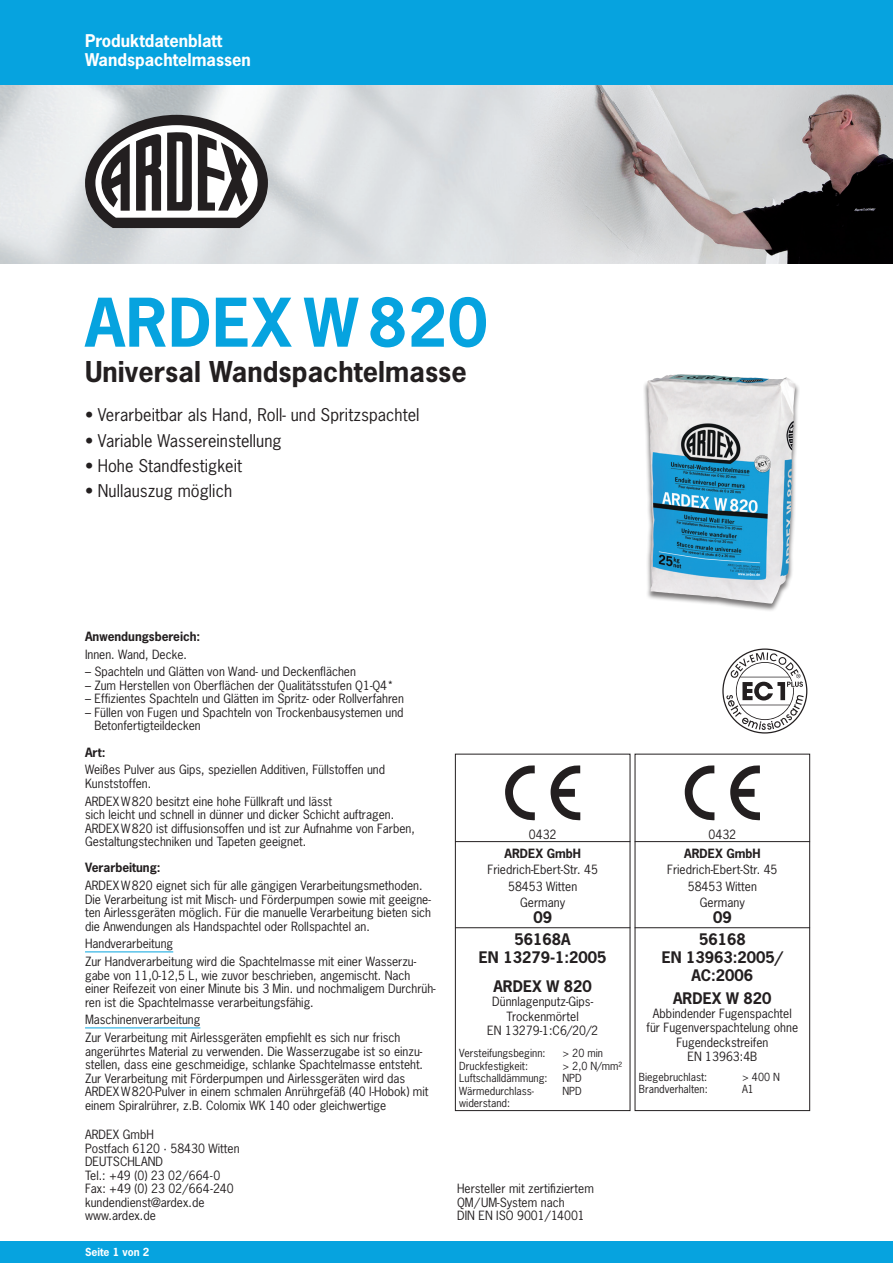
<style>
.page{position:relative;width:893px;height:1263px;background:#fff}
.page>*{position:absolute;margin:0;border:0;box-sizing:border-box;transform-origin:0 0}
.t1{font:700 63px "News Gothic Std";letter-spacing:.015em;color:#06a3df}
.t2{font:700 27px "News Gothic Std";letter-spacing:.005em;color:#231f20}
.t3{font:16.5px "News Gothic Std";letter-spacing:.005em;color:#231f20}
.t4{font:700 16.5px/19.5px "News Gothic Std";color:#fff}
.t5{font:700 15px/22.2px "News Gothic Std";color:#231f20;text-align:center}
.t6{font:12px/13.5px "News Gothic Std";color:#231f20}
.t7{font:700 12px "News Gothic Std";color:#231f20}
.t8{font:10.5px/12.6px "News Gothic Std";color:#231f20}
.t9{font:700 10.5px "News Gothic Std";color:#fff}
</style>
<div class="page">
<div style="left:0;top:0;width:893px;height:85px;background:#06a3df"></div>
<div style="left:0;top:1242px;width:893px;height:21px;background:#06a3df"></div>
<img style="left:0;top:85px;width:893px;height:179px">
<div style="left:643px;top:374px;width:157px;height:238px;background:#231f20;opacity:.6"></div>
<img style="left:647px;top:374px;width:141px;height:230px">
<hr style="left:85px;top:951px;width:88px;height:1px;background:#06a3df">
<hr style="left:85px;top:1027px;width:115px;height:1px;background:#06a3df">
<svg style="left:85px;top:115px;width:183px;height:113px"></svg>
<svg style="left:722px;top:648px;width:85px;height:85px"></svg>
<div style="left:455px;top:754px;width:175px;height:357px;border:1px solid #231f20"></div>
<svg style="left:505px;top:765px;width:30px;height:56px"></svg>
<svg style="left:551px;top:765px;width:29px;height:56px"></svg>
<hr style="left:455px;top:927px;width:175px;height:1px;background:#231f20">
<hr style="left:455px;top:841px;width:175px;height:1px;background:#231f20">
<div style="left:635px;top:754px;width:175px;height:357px;border:1px solid #231f20"></div>
<svg style="left:685px;top:765px;width:29px;height:56px"></svg>
<svg style="left:730px;top:765px;width:30px;height:56px"></svg>
<hr style="left:635px;top:927px;width:175px;height:1px;background:#231f20">
<hr style="left:635px;top:841px;width:175px;height:1px;background:#231f20">
<h3 class="t4" style="left:85px;top:31px;width:167px">Produktdatenblatt<br>Wandspachtelmassen</h3>
<h1 class="t1" style="left:85px;top:281px;width:404px">ARDEX W 820</h1>
<h2 class="t2" style="left:85px;top:354px;width:383px">Universal Wandspachtelmasse</h2>
<h3 class="t3" style="left:85px;top:404px;width:336px">• Verarbeitbar als Hand, Roll- und Spritzspachtel</h3>
<h3 class="t3" style="left:85px;top:430px;width:198px">• Variable Wassereinstellung</h3>
<h3 class="t3" style="left:85px;top:455px;width:159px">• Hohe Standfestigkeit</h3>
<h3 class="t3" style="left:85px;top:481px;width:149px">• Nullauszug möglich</h3>
<p class="t7" style="left:85px;top:628px;width:117px">Anwendungsbereich:</p>
<p class="t6" style="left:85px;top:647px;width:104px">Innen. Wand, Decke.</p>
<p class="t6" style="left:85px;top:665px;width:272px">– Spachteln und Glätten von Wand- und Deckenflächen</p>
<p class="t6" style="left:85px;top:678px;width:310px">– Zum Herstellen von Oberflächen der Qualitätsstufen Q1-Q4*</p>
<p class="t6" style="left:85px;top:692px;width:320px">– Effizientes Spachteln und Glätten im Spritz- oder Rollverfahren</p>
<p class="t6" style="left:94px;top:705px;width:311px;text-indent:-9px">– Füllen von Fugen und Spachteln von Trockenbausystemen und<br>Betonfertigteildecken</p>
<p class="t7" style="left:85px;top:744px;width:22px">Art:</p>
<p class="t6" style="left:85px;top:763px;width:302px">Weißes Pulver aus Gips, speziellen Additiven, Füllstoffen und<br>Kunststoffen.</p>
<p class="t6" style="left:85px;top:794px;width:331px">ARDEX W820 besitzt eine hohe Füllkraft und lässt<br>sich leicht und schnell in dünner und dicker Schicht auftragen.<br>ARDEX W820 ist diffusionsoffen und ist zur Aufnahme von Farben, Gestaltungstechniken und Tapeten geeignet.</p>
<p class="t7" style="left:85px;top:860px;width:77px">Verarbeitung:</p>
<p class="t6" style="left:85px;top:879px;width:347px">ARDEX W820 eignet sich für alle gängigen Verarbeitungsmethoden.<br>Die Verarbeitung ist mit Misch- und Förderpumpen sowie mit geeigne&shy;ten Airlessgeräten möglich. Für die manuelle Verarbeitung bieten sich die Anwendungen als Handspachtel oder Rollspachtel an.</p>
<p class="t6" style="left:85px;top:935px;width:333px;line-height:17.7px">Handverarbeitung<br>Zur Handverarbeitung wird die Spachtelmasse mit einer Wasserzu-</p>
<p class="t6" style="left:85px;top:968px;width:352px">gabe von 11,0-12,5 L, wie zuvor beschrieben, angemischt. Nach einer Reifezeit von einer Minute bis 3 Min. und nochmaligem Durchrüh&shy;ren ist die Spachtelmasse verarbeitungsfähig.</p>
<p class="t6" style="left:85px;top:1011px;width:317px;line-height:17.7px">Maschinenverarbeitung<br>Zur Verarbeitung mit Airlessgeräten empfiehlt es sich nur frisch</p>
<p class="t6" style="left:85px;top:1044px;width:345px">angerührtes Material zu verwenden. Die Wasserzugabe ist so einzu&shy;stellen, dass eine geschmeidige, schlanke Spachtelmasse entsteht.<br>Zur Verarbeitung mit Förderpumpen und Airlessgeräten wird das ARDEX W820-Pulver in einem schmalen Anrührgefäß (40 l-Hobok) mit einem Spiralrührer, z.B. Colomix WK 140 oder gleichwertige</p>
<p class="t6" style="left:85px;top:1128px;width:156px">ARDEX GmbH<br>Postfach 6120 · 58430 Witten<br>DEUTSCHLAND<br>Tel.: +49 (0) 23 02/664-0<br>Fax: +49 (0) 23 02/664-240 kundendienst@ardex.de www.ardex.de</p>
<p class="t9" style="left:85px;top:1245px;width:66px">Seite 1 von 2</p>
<p class="t6" style="left:529px;top:828px;width:29px">0432</p>
<p class="t7" style="left:504px;top:845px;width:78px">ARDEX GmbH</p>
<p class="t6" style="left:487px;top:861px;width:112px;line-height:16.5px;text-align:center">Friedrich-Ebert-Str. 45<br>58453 Witten<br>Germany</p>
<p class="t5" style="left:515px;top:906px;width:58px">09<br>56168A</p>
<p class="t5" style="left:479px;top:943px;width:129px;line-height:28.7px">EN 13279-1:2005<br>ARDEX W 820</p>
<p class="t6" style="left:487px;top:994px;width:112px;line-height:14.4px;text-align:center">Dünnlagenputz-Gips-<br>Trockenmörtel<br>EN 13279-1:C6/20/2</p>
<p class="t8" style="left:459px;top:1047px;width:88px">Versteifungsbeginn:</p>
<p class="t8" style="left:562px;top:1047px;width:42px">&gt; 20 min</p>
<p class="t8" style="left:459px;top:1059px;width:70px">Druckfestigkeit:</p>
<p class="t8" style="left:562px;top:1059px;width:61px">&gt; 2,0 N/mm²</p>
<p class="t8" style="left:459px;top:1072px;width:90px">Luftschalldämmung:</p>
<p class="t8" style="left:562px;top:1072px;width:21px">NPD</p>
<p class="t8" style="left:459px;top:1084px;width:76px">Wärmedurchlass&shy;widerstand:</p>
<p class="t8" style="left:562px;top:1084px;width:21px">NPD</p>
<p class="t6" style="left:708px;top:828px;width:29px">0432</p>
<p class="t7" style="left:684px;top:845px;width:78px">ARDEX GmbH</p>
<p class="t6" style="left:667px;top:861px;width:112px;line-height:16.5px;text-align:center">Friedrich-Ebert-Str. 45<br>58453 Witten<br>Germany</p>
<p class="t5" style="left:699px;top:906px;width:48px">09<br>56168</p>
<p class="t5" style="left:662px;top:948px;width:123px;line-height:18px">EN 13963:2005/<br>AC:2006</p>
<p class="t5" style="left:673px;top:986px;width:100px">ARDEX W 820</p>
<p class="t6" style="left:647px;top:1006px;width:153px;line-height:14.4px;text-align:center">Abbindender Fugenspachtel für Fugenverspachtelung ohne<br>Fugendeckstreifen<br>EN 13963:4B</p>
<p class="t8" style="left:639px;top:1070px;width:70px">Biegebruchlast:</p>
<p class="t8" style="left:742px;top:1070px;width:39px">&gt; 400 N</p>
<p class="t8" style="left:639px;top:1083px;width:70px">Brandverhalten:</p>
<p class="t8" style="left:742px;top:1083px;width:13px">A1</p>
<p class="t6" style="left:457px;top:1182px;width:138px">Hersteller mit zertifiziertem<br>QM/UM-System nach<br>DIN EN ISO 9001/14001</p>
</div>
